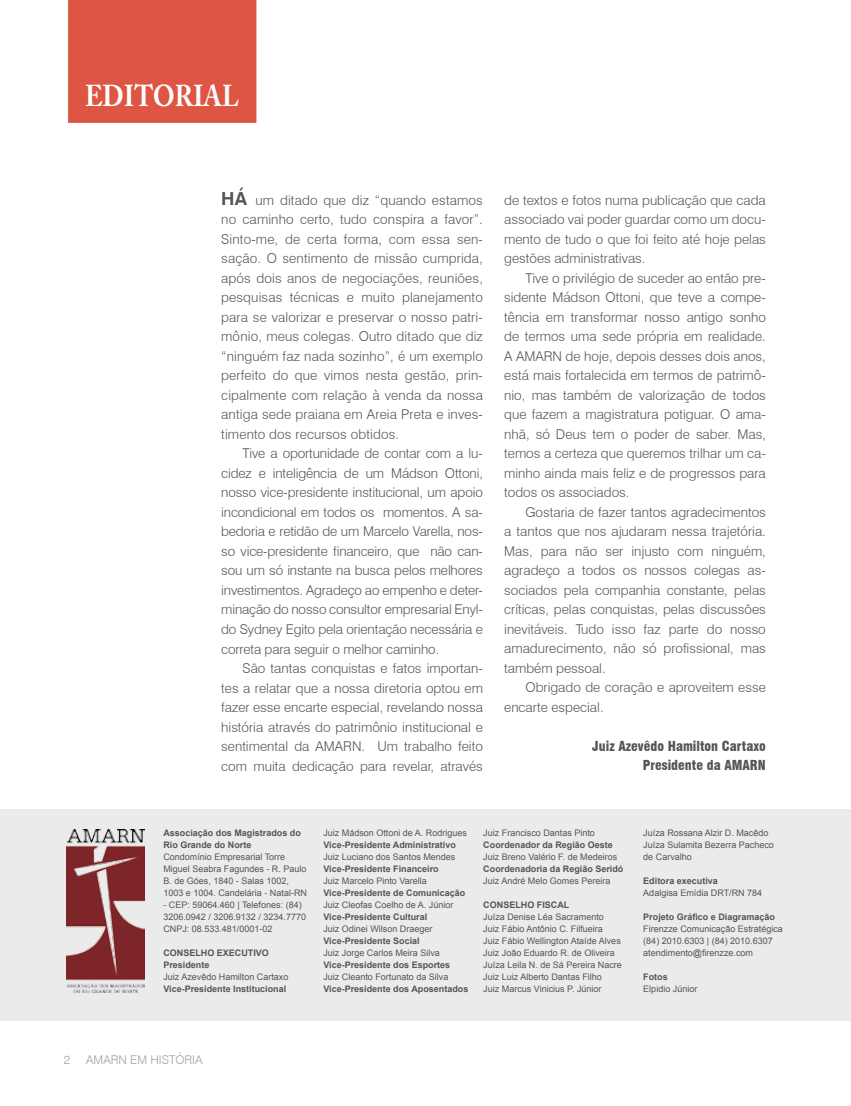
<style>
.page{position:relative;width:851px;height:1106px;background:#fff}
.page>*{position:absolute;margin:0;border:0;box-sizing:border-box;transform-origin:0 0}
.t1{font:700 30px "Adobe Caslon Pro";letter-spacing:-.005em;color:#fff;scale:.85 1}
.t2{font:300 13.5px/19.5px "Swiss 721 BT";color:#555;text-align:justify}
.t3{font:900 condensed 13.5px/19.5px "Swiss 721 BT";color:#555;text-align:right}
.t4{font:300 12px "Swiss 721 BT";color:#a0a0a0}
.t5{font:9px/12px "Arial";color:#555}
.t6{font:700 9px/12px "Arial";color:#555}
.s1{font-weight:700;font-size:18px}
</style>
<div class="page">
<div style="left:0;top:809px;width:850px;height:212px;background:#ebebeb"></div>
<div style="left:68px;top:0;width:188px;height:123px;background:#de5543"></div>
<img style="left:66px;top:829px;width:79px;height:163px">
<h1 class="t1" style="left:85px;top:78px;width:182px">EDITORIAL</h1>
<p class="t2" style="left:221px;top:190px;width:263px"><span class="s1">Há</span> um ditado que diz “quando estamos no caminho certo, tudo conspira a favor”.<br>Sinto-me, de certa forma, com essa sen&shy;sação. O sentimento de missão cumprida, após dois anos de negociações, reuniões, pesquisas técnicas e muito planejamento para se valorizar e preservar o nosso patri&shy;mônio, meus colegas. Outro ditado que diz “ninguém faz nada sozinho”, é um exemplo perfeito do que vimos nesta gestão, prin&shy;cipalmente com relação à venda da nossa antiga sede praiana em Areia Preta e inves&shy;timento dos recursos obtidos.</p>
<p class="t2" style="left:221px;top:444px;width:263px;text-indent:21px">Tive a oportunidade de contar com a lu&shy;cidez e inteligência de um Mádson Ottoni, nosso vice-presidente institucional, um apoio incondicional em todos os momentos. A sa&shy;bedoria e retidão de um Marcelo Varella, nos&shy;so vice-presidente financeiro, que não can&shy;sou um só instante na busca pelos melhores investimentos. Agradeço ao empenho e deter&shy;minação do nosso consultor empresarial Enyl&shy;do Sydney Egito pela orientação necessária e correta para seguir o melhor caminho.</p>
<p class="t2" style="left:221px;top:658px;width:263px;text-indent:21px">São tantas conquistas e fatos importan&shy;tes a relatar que a nossa diretoria optou em fazer esse encarte especial, revelando nossa história através do patrimônio institucional e sentimental da AMARN. Um trabalho feito com muita dedicação para revelar, através</p>
<p class="t2" style="left:504px;top:190px;width:263px">de textos e fotos numa publicação que cada associado vai poder guardar como um docu&shy;mento de tudo o que foi feito até hoje pelas gestões administrativas.</p>
<p class="t2" style="left:504px;top:268px;width:263px;text-indent:21px">Tive o privilégio de suceder ao então pre&shy;sidente Mádson Ottoni, que teve a compe&shy;tência em transformar nosso antigo sonho de termos uma sede própria em realidade.<br>A AMARN de hoje, depois desses dois anos, está mais fortalecida em termos de patrimô&shy;nio, mas também de valorização de todos que fazem a magistratura potiguar. O ama&shy;nhã, só Deus tem o poder de saber. Mas, temos a certeza que queremos trilhar um ca&shy;minho ainda mais feliz e de progressos para todos os associados.</p>
<p class="t2" style="left:504px;top:502px;width:263px;text-indent:21px">Gostaria de fazer tantos agradecimentos a tantos que nos ajudaram nessa trajetória.<br>Mas, para não ser injusto com ninguém, agradeço a todos os nossos colegas as&shy;sociados pela companhia constante, pelas críticas, pelas conquistas, pelas discussões inevitáveis. Tudo isso faz parte do nosso amadurecimento, não só profissional, mas também pessoal.</p>
<p class="t2" style="left:504px;top:677px;width:263px;text-indent:21px">Obrigado de coração e aproveitem esse encarte especial.</p>
<p class="t3" style="left:592px;top:736px;width:175px">Juiz Azevêdo Hamilton Cartaxo<br>Presidente da AMARN</p>
<p class="t6" style="left:163px;top:827px;width:139px">Associação dos Magistrados do<br>Rio Grande do Norte</p>
<p class="t5" style="left:163px;top:850px;width:145px">Condomínio Empresarial Torre<br>Miguel Seabra Fagundes - R. Paulo<br>B. de Góes, 1840 - Salas 1002,<br>1003 e 1004. Candelária - Natal-RN</p>
<p class="t5" style="left:163px;top:898px;width:144px">- CEP: 59064.460 | Telefones: (84)<br>3206.0942 / 3206.9132 / 3234.7770<br>CNPJ: 08.533.481/0001-02</p>
<p class="t6" style="left:163px;top:947px;width:107px">CONSELHO EXECUTIVO<br>Presidente</p>
<p class="t5" style="left:163px;top:970px;width:127px">Juiz Azevêdo Hamilton Cartaxo</p>
<p class="t6" style="left:163px;top:983px;width:124px">Vice-Presidente Institucional</p>
<p class="t5" style="left:323px;top:826px;width:145px">Juiz Mádson Ottoni de A. Rodrigues</p>
<p class="t6" style="left:323px;top:839px;width:134px">Vice-Presidente Administrativo</p>
<p class="t5" style="left:323px;top:850px;width:134px">Juiz Luciano dos Santos Mendes</p>
<p class="t6" style="left:323px;top:863px;width:117px">Vice-Presidente Financeiro</p>
<p class="t5" style="left:323px;top:874px;width:105px">Juiz Marcelo Pinto Varella</p>
<p class="t6" style="left:323px;top:887px;width:143px">Vice-Presidente de Comunicação</p>
<p class="t5" style="left:323px;top:898px;width:132px">Juiz Cleofas Coelho de A. Júnior</p>
<p class="t6" style="left:323px;top:911px;width:105px">Vice-Presidente Cultural</p>
<p class="t5" style="left:323px;top:922px;width:111px">Juiz Odinei Wilson Draeger</p>
<p class="t6" style="left:323px;top:935px;width:98px">Vice-Presidente Social</p>
<p class="t5" style="left:323px;top:946px;width:118px">Juiz Jorge Carlos Meira Silva</p>
<p class="t6" style="left:323px;top:959px;width:128px">Vice-Presidente dos Esportes</p>
<p class="t5" style="left:323px;top:970px;width:127px">Juiz Cleanto Fortunato da Silva</p>
<p class="t6" style="left:323px;top:983px;width:147px">Vice-Presidente dos Aposentados</p>
<p class="t5" style="left:483px;top:826px;width:113px">Juiz Francisco Dantas Pinto</p>
<p class="t6" style="left:483px;top:839px;width:131px">Coordenador da Região Oeste</p>
<p class="t5" style="left:483px;top:850px;width:135px">Juiz Breno Valério F. de Medeiros</p>
<p class="t6" style="left:483px;top:863px;width:142px">Coordenadoria da Região Seridó</p>
<p class="t5" style="left:483px;top:874px;width:129px">Juiz André Melo Gomes Pereira</p>
<p class="t6" style="left:483px;top:899px;width:88px">CONSELHO FISCAL</p>
<p class="t5" style="left:483px;top:910px;width:140px">Juíza Denise Léa Sacramento<br>Juiz Fábio Antônio C. Filfueira<br>Juiz Fábio Wellington Ataíde Alves<br>Juiz João Eduardo R. de Oliveira<br>Juíza Leila N. de Sá Pereira Nacre<br>Juiz Luiz Alberto Dantas Filho<br>Juiz Marcus Vinicius P. Júnior</p>
<p class="t5" style="left:643px;top:826px;width:132px">Juíza Rossana Alzir D. Macêdo<br>Juíza Sulamita Bezerra Pacheco de Carvalho</p>
<p class="t6" style="left:643px;top:875px;width:76px">Editora executiva</p>
<p class="t5" style="left:643px;top:886px;width:120px">Adalgisa Emídia DRT/RN 784</p>
<p class="t6" style="left:643px;top:911px;width:133px">Projeto Gráfico e Diagramação</p>
<p class="t5" style="left:643px;top:922px;width:141px">Firenzze Comunicação Estratégica (84) 2010.6303 | (84) 2010.6307 atendimento@firenzze.com</p>
<p class="t6" style="left:643px;top:971px;width:26px">Fotos</p>
<p class="t5" style="left:643px;top:982px;width:56px">Elpidio Júnior</p>
<p class="t4" style="left:64px;top:1052px;width:8px">2</p>
<p class="t4" style="left:86px;top:1052px;width:117px">AMARN em História</p>
</div>
